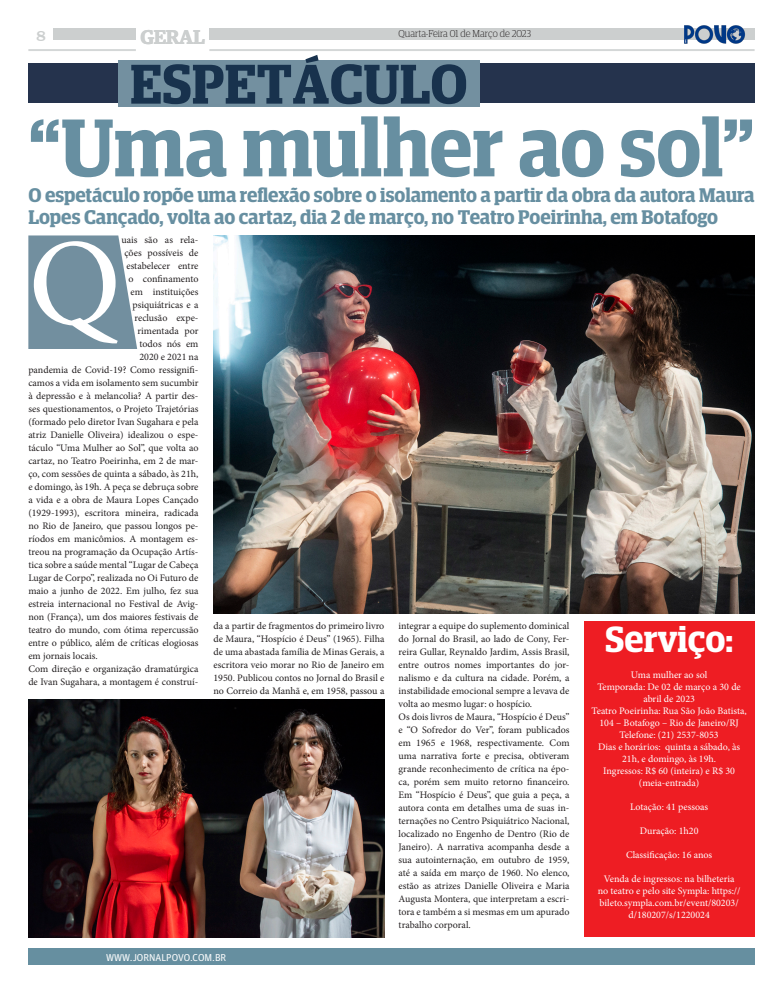
<style>
.page{position:relative;width:783px;height:993px;background:#fff}
.page>*{position:absolute;margin:0;border:0;box-sizing:border-box;transform-origin:0 0}
.t1{font:124px "Minion Pro";color:#fff}
.t2{font:600 81.9px "Guardian Egyptian Display";color:#678fa1}
.t3{font:600 56px "Guardian Egyptian Display";color:#18324d}
.t4{font:600 36.4px "Guardian Egyptian Display";color:#fff}
.t5{font:600 20px "Guardian Egyptian";letter-spacing:-.02em;color:#cccfcf}
.t6{font:600 19.8px/21.9px "Guardian Egyptian Display";color:#678fa1}
.t7{font:16px "Clarendon BT";color:#cccfcf}
.t8{font:10px/13px "Minion Pro";color:#231f20;text-align:justify}
.t9{font:10px/12px "Minion Pro";color:#fff;text-align:center}
.t10{font:300 10px "Guardian Egyptian Display";color:#231f20}
.t11{font:10px "Guardian Agate Sans G1 D Regular";color:#fff}
</style>
<div class="page">
<div style="left:28px;top:947px;width:726px;height:17px;background:#668fa0"></div>
<div style="left:209px;top:28px;width:545px;height:12px;background:#cccfcf"></div>
<div style="left:54px;top:28px;width:82px;height:12px;background:#cccfcf"></div>
<hr style="left:28px;top:49px;width:108px;height:2px;background:#cccfcf">
<hr style="left:209px;top:49px;width:545px;height:2px;background:#cccfcf">
<div style="left:583px;top:621px;width:171px;height:315px;background:#ee1d23"></div>
<svg style="left:28px;top:235px;width:109px;height:114px;background:#7f99a7"></svg>
<div style="left:28px;top:63px;width:726px;height:40px;background:#25334d"></div>
<div style="left:118px;top:60px;width:361px;height:46px;background:#7390a0"></div>
<img style="left:213px;top:235px;width:541px;height:378px">
<img style="left:28px;top:699px;width:356px;height:237px">
<img style="left:684px;top:25px;width:61px;height:19px">
<h3 class="t7" style="left:36px;top:25px;width:11px">8</h3>
<p class="t10" style="left:398px;top:28px;width:134px">Quarta-Feira 01 de Março de 2023</p>
<h3 class="t5" style="left:140px;top:22px;width:66px">GERAL</h3>
<p class="t3" style="left:130px;top:53px;width:339px">ESPETÁCULO</p>
<p class="t2" style="left:28px;top:103px;width:727px">“Uma mulher ao sol”</p>
<p class="t6" style="left:28px;top:184px;width:727px">O espetáculo ropõe uma reflexão sobre o isolamento a partir da obra da autora Maura<br>Lopes Cançado, volta ao cartaz, dia 2 de março, no Teatro Poeirinha, em Botafogo</p>
<p class="t8" style="left:121px;top:233px;width:79px">uais são as rela-</p>
<p class="t8" style="left:124px;top:246px;width:76px">ções possíveis de</p>
<p class="t8" style="left:126px;top:259px;width:73px">estabelecer entre</p>
<p class="t8" style="left:128px;top:272px;width:71px">o confinamento</p>
<p class="t8" style="left:130px;top:285px;width:69px">em instituições</p>
<p class="t8" style="left:132px;top:298px;width:67px">psiquiátricas e a</p>
<p class="t8" style="left:134px;top:311px;width:66px">reclusão expe-</p>
<p class="t8" style="left:137px;top:324px;width:62px">rimentada por</p>
<p class="t8" style="left:139px;top:337px;width:60px">todos nós em</p>
<p class="t8" style="left:139px;top:350px;width:60px">2020 e 2021 na</p>
<p class="t8" style="left:28px;top:363px;width:172px">pandemia de Covid-19? Como ressignifi-</p>
<p class="t8" style="left:28px;top:376px;width:171px">camos a vida em isolamento sem sucumbir</p>
<p class="t8" style="left:28px;top:389px;width:172px">à depressão e à melancolia? A partir des-</p>
<p class="t8" style="left:28px;top:402px;width:171px">ses questionamentos, o Projeto Trajetórias</p>
<p class="t8" style="left:28px;top:415px;width:172px">(formado pelo diretor Ivan Sugahara e pela</p>
<p class="t8" style="left:28px;top:428px;width:172px">atriz Danielle Oliveira) idealizou o espe-</p>
<p class="t8" style="left:28px;top:441px;width:172px">táculo “Uma Mulher ao Sol”, que volta ao</p>
<p class="t8" style="left:28px;top:454px;width:172px">cartaz, no Teatro Poeirinha, em 2 de mar-</p>
<p class="t8" style="left:28px;top:467px;width:171px">ço, com sessões de quinta a sábado, às 21h,</p>
<p class="t8" style="left:28px;top:480px;width:172px">e domingo, às 19h. A peça se debruça sobre</p>
<p class="t8" style="left:28px;top:493px;width:171px">a vida e a obra de Maura Lopes Cançado</p>
<p class="t8" style="left:28px;top:506px;width:172px">(1929-1993), escritora mineira, radicada</p>
<p class="t8" style="left:28px;top:519px;width:172px">no Rio de Janeiro, que passou longos pe-</p>
<p class="t8" style="left:28px;top:532px;width:172px">ríodos em manicômios. A montagem es-</p>
<p class="t8" style="left:28px;top:545px;width:172px">treou na programação da Ocupação Artís-</p>
<p class="t8" style="left:28px;top:558px;width:171px">tica sobre a saúde mental “Lugar de Cabeça</p>
<p class="t8" style="left:28px;top:571px;width:172px">Lugar de Corpo”, realizada no Oi Futuro de</p>
<p class="t8" style="left:28px;top:584px;width:171px">maio a junho de 2022. Em julho, fez sua</p>
<p class="t8" style="left:28px;top:597px;width:172px">estreia internacional no Festival de Avig-</p>
<p class="t8" style="left:28px;top:610px;width:172px">non (França), um dos maiores festivais de</p>
<p class="t8" style="left:28px;top:623px;width:171px">teatro do mundo, com ótima repercussão</p>
<p class="t8" style="left:28px;top:636px;width:172px">entre o público, além de críticas elogiosas</p>
<p class="t8" style="left:28px;top:649px;width:71px">em jornais locais.</p>
<p class="t8" style="left:28px;top:662px;width:172px">Com direção e organização dramatúrgica de Ivan Sugahara, a montagem é construí-</p>
<p class="t1" style="left:28px;top:201px;width:94px">Q</p>
<p class="t8" style="left:213px;top:619px;width:172px">da a partir de fragmentos do primeiro livro de Maura, “Hospício é Deus” (1965). Filha de uma abastada família de Minas Gerais, a escritora veio morar no Rio de Janeiro em 1950. Publicou contos no Jornal do Brasil e no Correio da Manhã e, em 1958, passou a</p>
<p class="t8" style="left:398px;top:618px;width:172px">integrar a equipe do suplemento dominical do Jornal do Brasil, ao lado de Cony, Fer&shy;reira Gullar, Reynaldo Jardim, Assis Brasil, entre outros nomes importantes do jor&shy;nalismo e da cultura na cidade. Porém, a instabilidade emocional sempre a levava de volta ao mesmo lugar: o hospício.</p>
<p class="t8" style="left:398px;top:709px;width:172px">Os dois livros de Maura, “Hospício é Deus” e “O Sofredor do Ver”, foram publicados em 1965 e 1968, respectivamente. Com uma narrativa forte e precisa, obtiveram grande reconhecimento de crítica na épo&shy;ca, porém sem muito retorno financeiro.<br>Em “Hospício é Deus”, que guia a peça, a autora conta em detalhes uma de suas in&shy;ternações no Centro Psiquiátrico Nacional, localizado no Engenho de Dentro (Rio de Janeiro). A narrativa acompanha desde a sua autointernação, em outubro de 1959, até a saída em março de 1960. No elenco, estão as atrizes Danielle Oliveira e Maria Augusta Montera, que interpretam a escri&shy;tora e também a si mesmas em um apurado trabalho corporal.</p>
<p class="t4" style="left:605px;top:619px;width:129px">Serviço:</p>
<p class="t9" style="left:630px;top:669px;width:78px">Uma mulher ao sol</p>
<p class="t9" style="left:597px;top:681px;width:145px">Temporada: De 02 de março a 30 de abril de 2023</p>
<p class="t9" style="left:591px;top:705px;width:157px">Teatro Poeirinha: Rua São João Batista,<br>104 – Botafogo – Rio de Janeiro/RJ</p>
<p class="t9" style="left:619px;top:729px;width:101px">Telefone: (21) 2537-8053</p>
<p class="t9" style="left:598px;top:741px;width:144px">Dias e horários: quinta a sábado, às<br>21h, e domingo, às 19h.</p>
<p class="t9" style="left:603px;top:765px;width:133px">Ingressos: R$ 60 (inteira) e R$ 30 (meia-entrada)</p>
<p class="t9" style="left:630px;top:801px;width:80px">Lotação: 41 pessoas</p>
<p class="t9" style="left:639px;top:825px;width:60px">Duração: 1h20</p>
<p class="t9" style="left:626px;top:849px;width:88px">Classificação: 16 anos</p>
<p class="t9" style="left:597px;top:873px;width:144px">Venda de ingressos: na bilheteria no teatro e pelo site Sympla: https:// bileto.sympla.com.br/event/80203/ d/180207/s/1220024</p>
<p class="t11" style="left:106px;top:949px;width:122px">WWW.JORNALPOVO.COM.BR</p>
</div>
